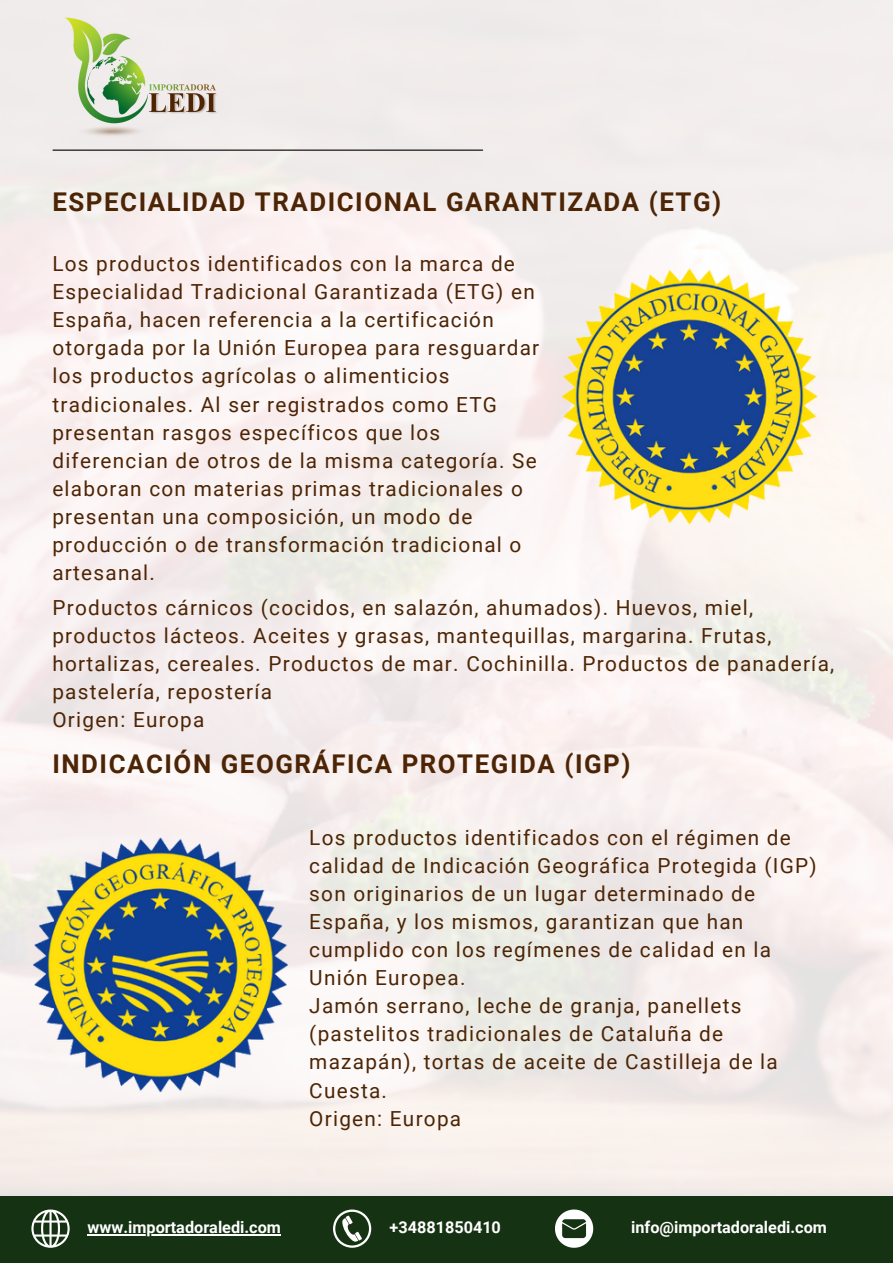
<style>
.page{position:relative;width:893px;height:1264px;background:#fff}
.page>*{position:absolute;margin:0;border:0;box-sizing:border-box;transform-origin:0 0}
.t1{font:700 25.8px "Roboto";letter-spacing:.06em;color:#4d2505}
.t2{font:20.7px/28px "Roboto";letter-spacing:.06em;color:#4d2505}
.t3{font:700 16.2px "Roboto";color:#fff}
</style>
<div class="page">
<img style="left:0;top:0;width:892px;height:1195px">
<hr style="left:53px;top:150px;width:429px;height:1px;background:#000">
<img style="left:46px;top:0;width:189px;height:154px">
<img style="left:562px;top:269px;width:255px;height:255px">
<img style="left:33px;top:837px;width:255px;height:255px">
<div style="left:0;top:1195px;width:892px;height:67px;background:#153212"></div>
<svg style="left:333px;top:1209px;width:38px;height:38px"></svg>
<svg style="left:31px;top:1209px;width:39px;height:38px"></svg>
<svg style="left:555px;top:1209px;width:38px;height:38px"></svg>
<hr style="left:88px;top:1234px;width:193px;height:1px;background:#fff">
<p class="t1" style="left:52px;top:187px;width:670px">ESPECIALIDAD TRADICIONAL GARANTIZADA (ETG)</p>
<p class="t2" style="left:52px;top:250px;width:488px">Los productos identificados con la marca de Especialidad Tradicional Garantizada (ETG) en España, hacen referencia a la certificación otorgada por la Unión Europea para resguardar los productos agrícolas o alimenticios tradicionales. Al ser registrados como ETG presentan rasgos específicos que los diferencian de otros de la misma categoría. Se elaboran con materias primas tradicionales o presentan una composición, un modo de producción o de transformación tradicional o artesanal.</p>
<p class="t2" style="left:52px;top:593px;width:783px">Productos cárnicos (cocidos, en salazón, ahumados). Huevos, miel, productos lácteos. Aceites y grasas, mantequillas, margarina. Frutas, hortalizas, cereales. Productos de mar. Cochinilla. Productos de panadería, pastelería, repostería</p>
<p class="t2" style="left:52px;top:706px;width:153px">Origen: Europa</p>
<p class="t1" style="left:52px;top:748px;width:579px">INDICACIÓN GEOGRÁFICA PROTEGIDA (IGP)</p>
<p class="t2" style="left:309px;top:823px;width:509px">Los productos identificados con el régimen de calidad de Indicación Geográfica Protegida (IGP) son originarios de un lugar determinado de España, y los mismos, garantizan que han cumplido con los regímenes de calidad en la Unión Europea.</p>
<p class="t2" style="left:309px;top:992px;width:470px">Jamón serrano, leche de granja, panellets (pastelitos tradicionales de Cataluña de mazapán), tortas de aceite de Castilleja de la Cuesta.</p>
<p class="t2" style="left:309px;top:1104px;width:153px">Origen: Europa</p>
<p class="t3" style="left:88px;top:1218px;width:195px">www.importadoraledi.com</p>
<p class="t3" style="left:389px;top:1217px;width:113px">+34881850410</p>
<p class="t3" style="left:631px;top:1218px;width:197px">info@importadoraledi.com</p>
</div>
